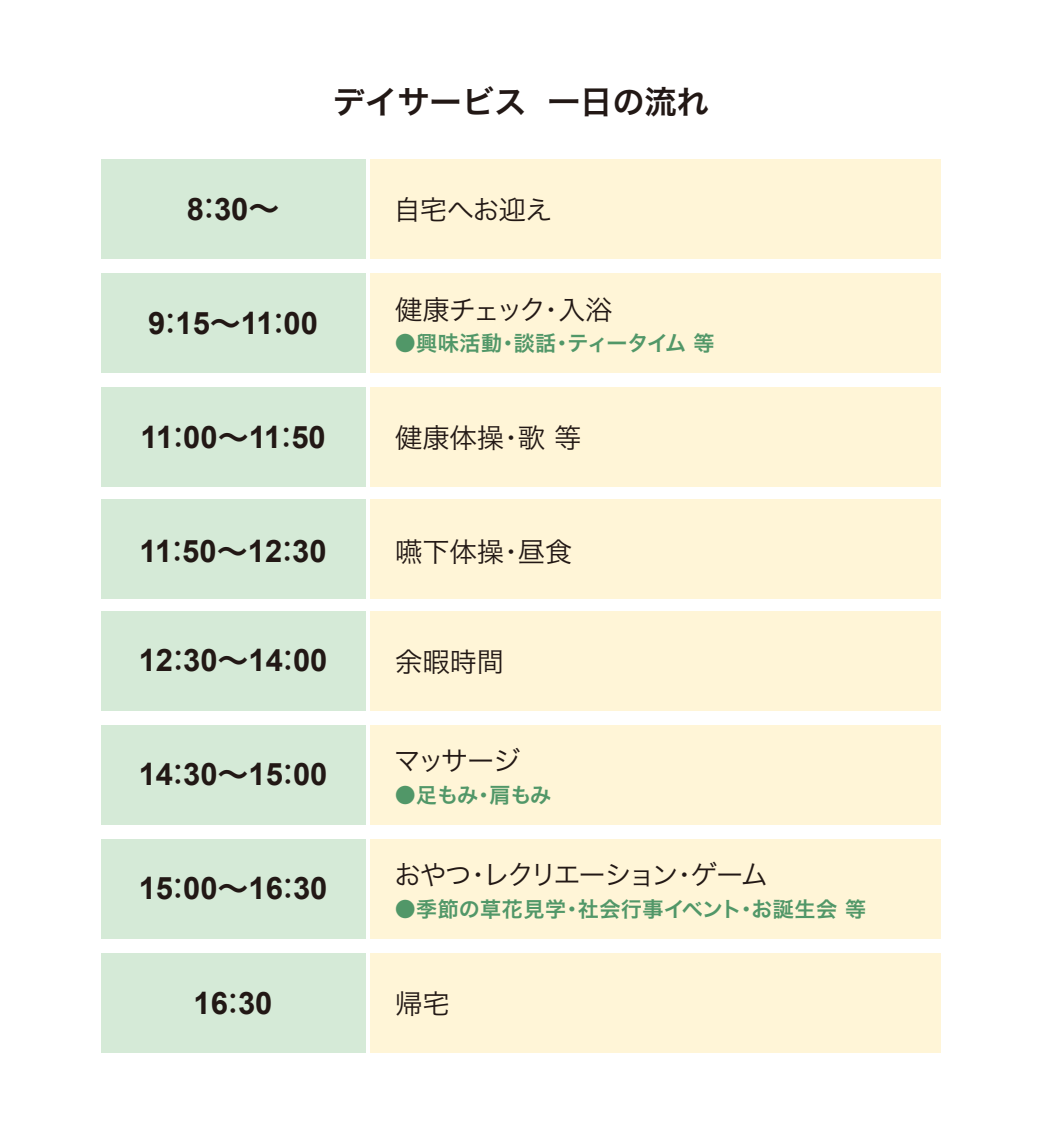
<style>
.page{position:relative;width:1042px;height:1141px;background:#fff}
.page>*{position:absolute;margin:0;border:0;box-sizing:border-box;transform-origin:0 0}
.t1{font:32.2px "Hira Kaku Pro W6";color:#221815}
.t2{font:700 30.97px "Arial";color:#221815}
.t3{font:27.3px "Hira Kaku Pro W3";letter-spacing:-.05em;color:#221815}
.t4{font:27.3px "Hira Kaku Pro W3";letter-spacing:-.09em;color:#221815}
.t5{font:27.3px "Hira Kaku Pro W3";letter-spacing:-.075em;color:#221815}
.t6{font:21px "Hira Kaku Pro W6";letter-spacing:.025em;color:#519768}
.t7{font:21px "Hira Kaku Pro W6";letter-spacing:-.015em;color:#519768}
.t8{font:21px "Hira Kaku Pro W6";letter-spacing:.005em;color:#519768}
.s1{font-family:"UD Shin M Go Pro";font-weight:400}
.s2{font-family:"Hira Kaku Pro W6";font-weight:400}
</style>
<div class="page">
<div style="left:370px;top:160px;width:571px;height:99px;background:#fff5d7"></div>
<div style="left:370px;top:274px;width:571px;height:99px;background:#fff5d7"></div>
<div style="left:370px;top:388px;width:571px;height:99px;background:#fff5d7"></div>
<div style="left:370px;top:499px;width:571px;height:100px;background:#fff5d7"></div>
<div style="left:370px;top:611px;width:571px;height:99px;background:#fff5d7"></div>
<div style="left:370px;top:725px;width:571px;height:99px;background:#fff5d7"></div>
<div style="left:370px;top:839px;width:571px;height:99px;background:#fff5d7"></div>
<div style="left:370px;top:953px;width:571px;height:100px;background:#fff5d7"></div>
<div style="left:101px;top:160px;width:264px;height:99px;background:#d5ead7"></div>
<div style="left:101px;top:274px;width:264px;height:99px;background:#d5ead7"></div>
<div style="left:101px;top:388px;width:264px;height:99px;background:#d5ead7"></div>
<div style="left:101px;top:499px;width:264px;height:100px;background:#d5ead7"></div>
<div style="left:101px;top:611px;width:264px;height:99px;background:#d5ead7"></div>
<div style="left:101px;top:725px;width:264px;height:99px;background:#d5ead7"></div>
<div style="left:101px;top:839px;width:264px;height:99px;background:#d5ead7"></div>
<div style="left:101px;top:953px;width:264px;height:100px;background:#d5ead7"></div>
<p class="t1" style="left:333px;top:72px;width:378px">デイサービス 一日の流れ</p>
<p class="t2" style="left:187px;top:188px;width:94px">8<span class="s1">：</span>30<span class="s2">～</span></p>
<p class="t3" style="left:394px;top:186px;width:160px">自宅へお迎え</p>
<p class="t2" style="left:148px;top:303px;width:171px">9<span class="s1">：</span>15<span class="s2">～</span>11<span class="s1">：</span>00</p>
<p class="t2" style="left:140px;top:417px;width:187px">11<span class="s1">：</span>00<span class="s2">～</span>11<span class="s1">：</span>50</p>
<p class="t2" style="left:140px;top:531px;width:189px">11<span class="s1">：</span>50<span class="s2">～</span>12<span class="s1">：</span>30</p>
<p class="t2" style="left:139px;top:640px;width:190px">12<span class="s1">：</span>30<span class="s2">～</span>14<span class="s1">：</span>00</p>
<p class="t2" style="left:139px;top:754px;width:190px">14<span class="s1">：</span>30<span class="s2">～</span>15<span class="s1">：</span>00</p>
<p class="t2" style="left:139px;top:868px;width:190px">15<span class="s1">：</span>00<span class="s2">～</span>16<span class="s1">：</span>30</p>
<p class="t2" style="left:194px;top:983px;width:80px">1 6<span class="s1">：</span>30</p>
<p class="t5" style="left:395px;top:285px;width:219px">健康チェック・入浴</p>
<p class="t7" style="left:395px;top:325px;width:321px">●興味活動・談話・ティータイム 等</p>
<p class="t3" style="left:395px;top:414px;width:188px">健康体操・歌 等</p>
<p class="t3" style="left:395px;top:528px;width:179px">嚥下体操・昼食</p>
<p class="t3" style="left:395px;top:637px;width:111px">余暇時間</p>
<p class="t3" style="left:393px;top:737px;width:128px">マッサージ</p>
<p class="t8" style="left:395px;top:776px;width:158px">●足もみ・肩もみ</p>
<p class="t4" style="left:394px;top:851px;width:376px">おやつ・レクリエーション・ゲーム</p>
<p class="t6" style="left:395px;top:890px;width:473px">●季節の草花見学・社会行事イベント・お誕生会 等</p>
<p class="t3" style="left:395px;top:979px;width:56px">帰宅</p>
</div>
